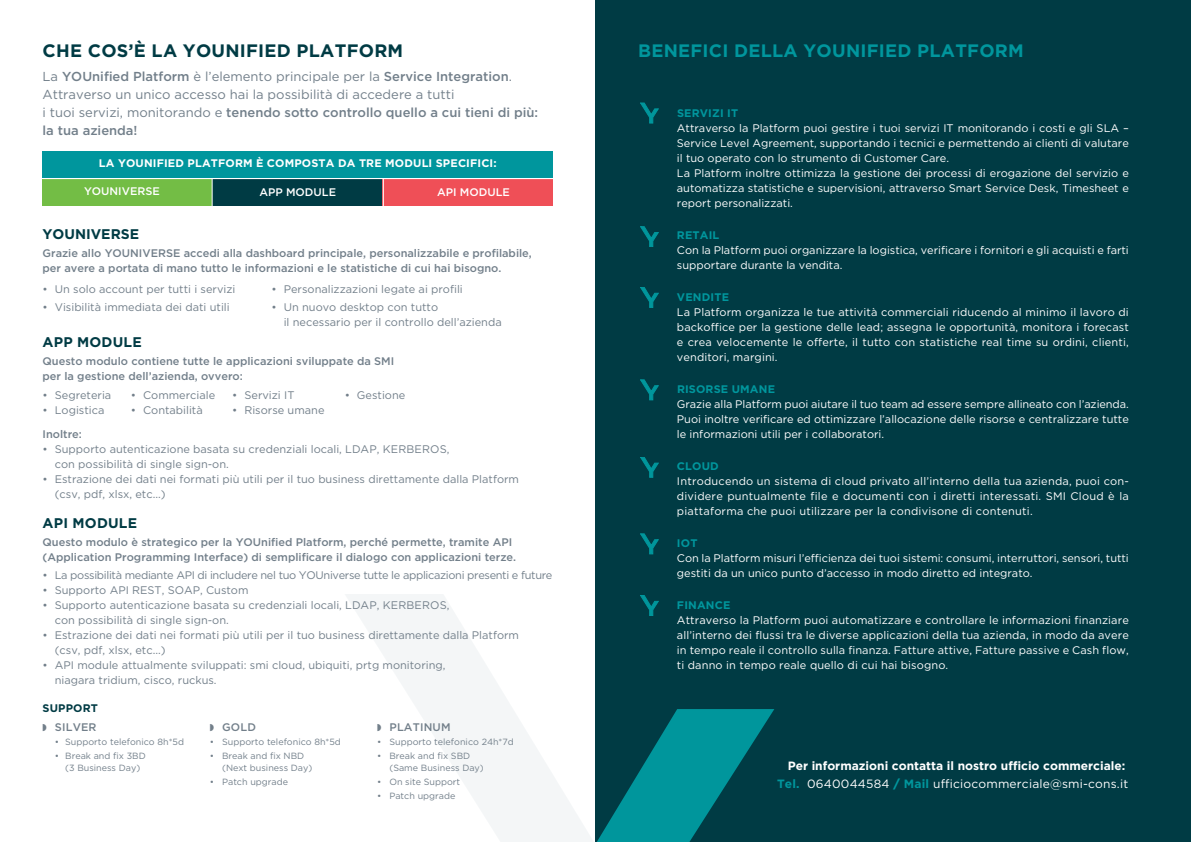
<style>
.page{position:relative;width:1191px;height:842px;background:#fff}
.page>*{position:absolute;margin:0;border:0;box-sizing:border-box;transform-origin:0 0}
.t1{font:700 18px "Gotham";letter-spacing:.015em;color:#00969d}
.t2{font:700 18px "Gotham";letter-spacing:.015em;color:#003b44}
.t3{font:700 14px "Gotham";letter-spacing:.015em;color:#003b44}
.t4{font:13px/18px "Gotham";color:#727f8a}
.t5{font:700 12px/18px "Gotham";color:#fff;text-align:right}
.t6{font:11px/15px "Gotham";color:#fff;text-align:justify}
.t7{font:11px/15px "Gotham";color:#727f8a}
.t8{font:500 11px/15px "Gotham";color:#727f8a}
.t9{font:11px "Gotham";letter-spacing:-.03em;color:#727f8a}
.t10{font:700 11px "Gotham";letter-spacing:.015em;color:#fff}
.t11{font:700 11px "Gotham";letter-spacing:.015em;color:#00969d}
.t12{font:500 11px "Gotham";color:#fff}
.t13{font:700 11px "Gotham";letter-spacing:.015em;color:#003b44}
.t14{font:9px/12px "Gotham";color:#727f8a}
.s1{font-weight:500}
.s2{color:#00969d}
.s3{font-weight:400}
.s4{font-weight:900;color:#00969d}
</style>
<div class="page">
<svg style="left:346px;top:594px;width:247px;height:248px"></svg>
<div style="left:595px;top:0;width:596px;height:842px;background:#003b44"></div>
<div style="left:43px;top:179px;width:170px;height:27px;background:#73bd45"></div>
<div style="left:213px;top:179px;width:170px;height:27px;background:#003b44"></div>
<div style="left:383px;top:179px;width:170px;height:27px;background:#ef4f57"></div>
<div style="left:43px;top:152px;width:510px;height:26px;background:#00969d"></div>
<hr style="left:383px;top:179px;width:1px;height:37px;background:#fff">
<hr style="left:212px;top:179px;width:1px;height:37px;background:#fff">
<svg style="left:640px;top:103px;width:18px;height:20px"></svg>
<svg style="left:640px;top:226px;width:18px;height:21px"></svg>
<svg style="left:640px;top:287px;width:18px;height:21px"></svg>
<svg style="left:640px;top:380px;width:18px;height:20px"></svg>
<svg style="left:640px;top:457px;width:18px;height:20px"></svg>
<svg style="left:597px;top:600px;width:177px;height:242px"></svg>
<svg style="left:640px;top:595px;width:18px;height:21px"></svg>
<svg style="left:640px;top:534px;width:18px;height:20px"></svg>
<svg style="left:377px;top:724px;width:4px;height:7px"></svg>
<h1 class="t2" style="left:43px;top:40px;width:362px">CHE COS’È LA YOUNIFIED PLATFORM</h1>
<p class="t4" style="left:43px;top:67px;width:497px">La <span class="s1">YOUnified Platform</span> è l’elemento principale per la <span class="s1">Service Integration</span>.<br>Attraverso un unico accesso hai la possibilità di accedere a tutti<br>i tuoi servizi, monitorando e <span class="s1">tenendo sotto controllo quello a cui tieni di più: la tua azienda!</span></p>
<p class="t10" style="left:99px;top:157px;width:399px">LA YOUNIFIED PLATFORM È COMPOSTA DA TRE MODULI SPECIFICI:</p>
<p class="t12" style="left:84px;top:185px;width:77px">YOUNIVERSE</p>
<p class="t12" style="left:259px;top:186px;width:78px">APP MODULE</p>
<p class="t12" style="left:437px;top:186px;width:74px">API MODULE</p>
<p class="t3" style="left:43px;top:226px;width:98px">YOUNIVERSE</p>
<p class="t8" style="left:43px;top:246px;width:491px">Grazie allo YOUNIVERSE accedi alla dashboard principale, personalizzabile e profilabile, per avere a portata di mano tutto le informazioni e le statistiche di cui hai bisogno.</p>
<p class="t7" style="left:43px;top:281px;width:194px">• Un solo account per tutti i servizi</p>
<p class="t7" style="left:43px;top:299px;width:189px">• Visibilità immediata dei dati utili</p>
<p class="t7" style="left:271px;top:281px;width:193px">• Personalizzazioni legate ai profili</p>
<p class="t7" style="left:284px;top:299px;width:219px;text-indent:-12px">• Un nuovo desktop con tutto<br>il necessario per il controllo dell’azienda</p>
<p class="t3" style="left:43px;top:334px;width:101px">APP MODULE</p>
<p class="t8" style="left:43px;top:354px;width:353px">Questo modulo contiene tutte le applicazioni sviluppate da SMI per la gestione dell’azienda, ovvero:</p>
<p class="t7" style="left:43px;top:388px;width:70px">• Segreteria</p>
<p class="t7" style="left:43px;top:403px;width:63px">• Logistica</p>
<p class="t7" style="left:131px;top:388px;width:86px">• Commerciale</p>
<p class="t7" style="left:345px;top:388px;width:62px">• Gestione</p>
<p class="t7" style="left:131px;top:403px;width:73px">• Contabilità</p>
<p class="t7" style="left:232px;top:388px;width:64px">• Servizi IT</p>
<p class="t7" style="left:232px;top:403px;width:94px">• Risorse umane</p>
<p class="t8" style="left:43px;top:427px;width:41px">Inoltre:</p>
<p class="t7" style="left:55px;top:442px;width:396px;text-indent:-12px">• Supporto autenticazione basata su credenziali locali, LDAP, KERBEROS, con possibilità di single sign-on.</p>
<p class="t7" style="left:55px;top:472px;width:466px;text-indent:-12px">• Estrazione dei dati nei formati più utili per il tuo business direttamente dalla Platform (csv, pdf, xlsx, etc...)</p>
<p class="t3" style="left:43px;top:515px;width:96px">API MODULE</p>
<p class="t8" style="left:43px;top:535px;width:475px">Questo modulo è strategico per la YOUnified Platform, perché permette, tramite API (Application Programming Interface) di semplificare il dialogo con applicazioni terze.</p>
<p class="t9" style="left:43px;top:569px;width:511px">• La possibilità mediante API di includere nel tuo YOUniverse tutte le applicazioni presenti e future</p>
<p class="t7" style="left:43px;top:583px;width:207px">• Supporto API REST, SOAP, Custom</p>
<p class="t7" style="left:55px;top:598px;width:396px;text-indent:-12px">• Supporto autenticazione basata su credenziali locali, LDAP, KERBEROS, con possibilità di single sign-on.</p>
<p class="t7" style="left:55px;top:628px;width:466px;text-indent:-12px">• Estrazione dei dati nei formati più utili per il tuo business direttamente dalla Platform (csv, pdf, xlsx, etc...)</p>
<p class="t7" style="left:55px;top:658px;width:392px;text-indent:-12px">• API module attualmente sviluppati: smi cloud, ubiquiti, prtg monitoring, niagara tridium, cisco, ruckus.</p>
<p class="t13" style="left:43px;top:701px;width:57px">SUPPORT</p>
<p class="t8" style="left:55px;top:719px;width:43px">SILVER</p>
<p class="t14" style="left:55px;top:736px;width:131px">• Supporto telefonico 8h*5d</p>
<p class="t14" style="left:55px;top:750px;width:92px;text-align:center">• Break and fix 3BD (3 Business Day)</p>
<p class="t8" style="left:222px;top:719px;width:35px">GOLD</p>
<p class="t14" style="left:210px;top:736px;width:133px">• Supporto telefonico 8h*5d</p>
<p class="t14" style="left:222px;top:750px;width:92px;text-indent:-12px">• Break and fix NBD (Next business Day)</p>
<p class="t14" style="left:210px;top:776px;width:80px">• Patch upgrade</p>
<p class="t8" style="left:389px;top:719px;width:63px">PLATINUM</p>
<p class="t14" style="left:377px;top:736px;width:138px">• Supporto telefonico 24h*7d</p>
<p class="t14" style="left:389px;top:750px;width:96px;text-indent:-12px">• Break and fix SBD (Same Business Day)</p>
<p class="t14" style="left:377px;top:776px;width:85px">• On site Support</p>
<p class="t14" style="left:377px;top:790px;width:80px">• Patch upgrade</p>
<h1 class="t1" style="left:638px;top:40px;width:387px">BENEFICI DELLA YOUNIFIED PLATFORM</h1>
<p class="t11" style="left:677px;top:106px;width:63px">SERVIZI IT</p>
<p class="t6" style="left:677px;top:120px;width:453px;text-align:left">Attraverso la Platform puoi gestire i tuoi servizi IT monitorando i costi e gli SLA – Service Level Agreement, supportando i tecnici e permettendo ai clienti di valutare il tuo operato con lo strumento di Customer Care.<br>La Platform inoltre ottimizza la gestione dei processi di erogazione del servizio e automatizza statistiche e supervisioni, attraverso Smart Service Desk, Timesheet e report personalizzati.</p>
<p class="t11" style="left:677px;top:228px;width:44px">RETAIL</p>
<p class="t6" style="left:677px;top:242px;width:453px">Con la Platform puoi organizzare la logistica, verificare i fornitori e gli acquisti e farti supportare durante la vendita.</p>
<p class="t11" style="left:677px;top:290px;width:54px">VENDITE</p>
<p class="t6" style="left:677px;top:304px;width:453px">La Platform organizza le tue attività commerciali riducendo al minimo il lavoro di backoffice per la gestione delle lead; assegna le opportunità, monitora i forecast e crea velocemente le offerte, il tutto con statistiche real time su ordini, clienti, venditori, margini.</p>
<p class="t11" style="left:677px;top:382px;width:100px">RISORSE UMANE</p>
<p class="t6" style="left:677px;top:396px;width:453px">Grazie alla Platform puoi aiutare il tuo team ad essere sempre allineato con l’azienda.<br>Puoi inoltre verificare ed ottimizzare l’allocazione delle risorse e centralizzare tutte le informazioni utili per i collaboratori.</p>
<p class="t11" style="left:677px;top:459px;width:43px">CLOUD</p>
<p class="t6" style="left:677px;top:473px;width:453px">Introducendo un sistema di cloud privato all’interno della tua azienda, puoi con&shy;dividere puntualmente file e documenti con i diretti interessati. SMI Cloud è la piattaforma che puoi utilizzare per la condivisone di contenuti.</p>
<p class="t11" style="left:677px;top:536px;width:22px">IOT</p>
<p class="t6" style="left:677px;top:550px;width:453px">Con la Platform misuri l’efficienza dei tuoi sistemi: consumi, interruttori, sensori, tutti gestiti da un unico punto d’accesso in modo diretto ed integrato.</p>
<p class="t11" style="left:677px;top:598px;width:55px">FINANCE</p>
<p class="t6" style="left:677px;top:612px;width:453px">Attraverso la Platform puoi automatizzare e controllare le informazioni finanziare all’interno dei flussi tra le diverse applicazioni della tua azienda, in modo da avere in tempo reale il controllo sulla finanza. Fatture attive, Fatture passive e Cash flow, ti danno in tempo reale quello di cui hai bisogno.</p>
<p class="t5" style="left:777px;top:756px;width:353px">PER INFORMAZIONI CONTATTA IL NOSTRO UFFICIO COMMERCIALE:<br><span class="s2">TEL.</span> <span class="s3">0640044584</span> <span class="s4">/</span> <span class="s2">MAIL</span> <span class="s3">ufficiocommerciale@smi-cons.it</span></p>
</div>
